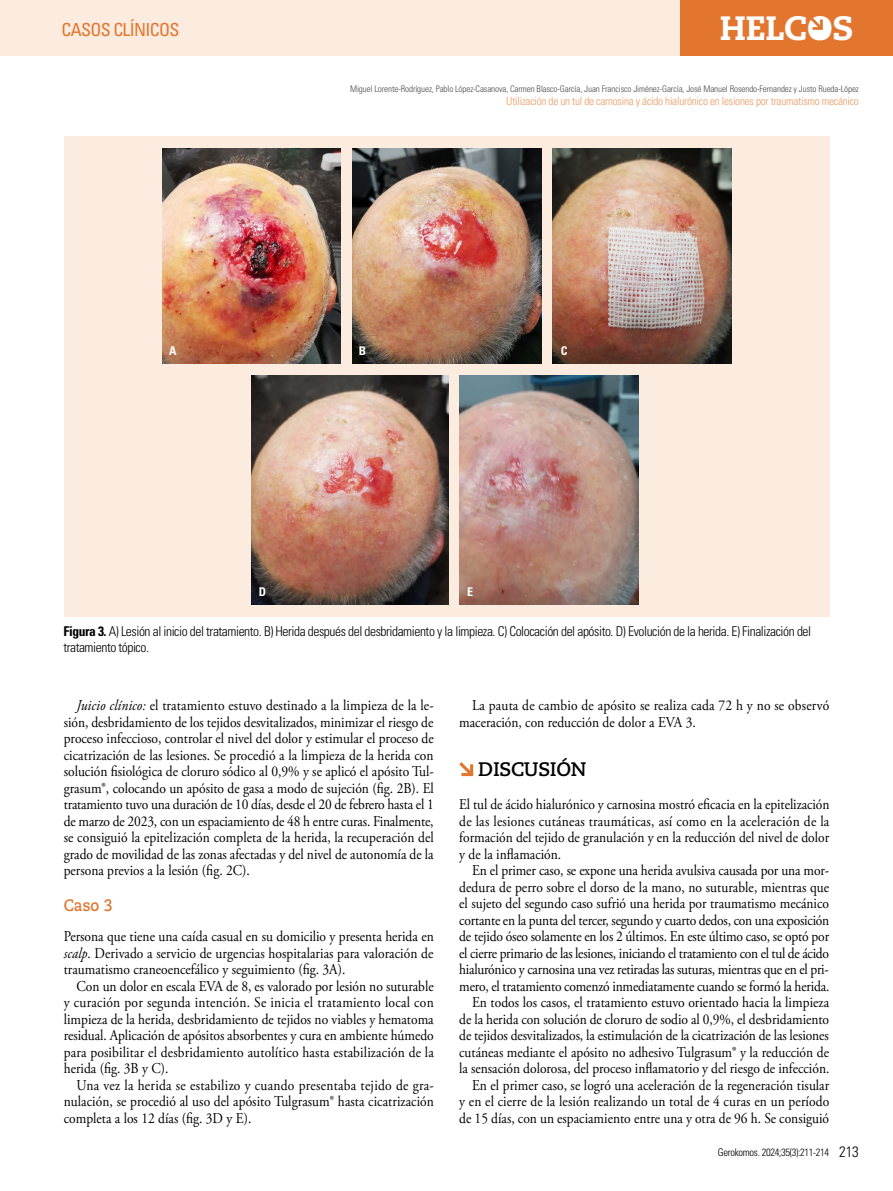
<style>
.page{position:relative;width:893px;height:1191px;background:#fff}
.page>*{position:absolute;margin:0;border:0;box-sizing:border-box;transform-origin:0 0}
.t1{font:800 33.75px "Caecilia LT Std";letter-spacing:-.01em;color:#fff}
.t2{font:700 19.5px "Caecilia LT Std";letter-spacing:-.02em;color:#000}
.t3{font:condensed 18px "Univers LT Std";letter-spacing:-.04em;color:#e3762f}
.t4{font:700 16.5px "Caecilia LT Std";color:#e3762f;scale:.9 1}
.t5{font:15px/16.5px "Adobe Garamond Pro";color:#000;text-align:justify;scale:.9 1}
.t6{font:300 condensed 13.5px/16.2px "Univers LT Std";letter-spacing:-.03em;color:#000}
.t7{font:700 condensed 12px "Univers LT Std";color:#fff}
.t8{font:300 condensed 11.25px "Univers LT Std";letter-spacing:-.02em;color:#eb9a61}
.t9{font:300 condensed 10.5px "Univers LT Std";letter-spacing:-.03em;color:#000}
.t10{font:300 condensed 9px "Univers LT Std";letter-spacing:-.01em;color:#4a4a49}
.s1{font-weight:700}
.s2{font-style:italic}
.s3{font-size:15px}
</style>
<div class="page">
<div style="left:0;top:0;width:705px;height:55px;background:#fcece0"></div>
<div style="left:680px;top:0;width:213px;height:55px;background:#e3762f"></div>
<div style="left:811px;top:19px;width:18px;height:19px;background:#fff;border-radius:50%"></div>
<svg style="left:811px;top:19px;width:12px;height:11px"></svg>
<svg style="left:459px;top:762px;width:14px;height:14px"></svg>
<div style="left:64px;top:136px;width:766px;height:481px;background:#fcece0"></div>
<img style="left:162px;top:148px;width:179px;height:215px">
<img style="left:352px;top:148px;width:189px;height:215px">
<img style="left:552px;top:148px;width:179px;height:215px">
<img style="left:252px;top:375px;width:197px;height:229px">
<img style="left:459px;top:375px;width:179px;height:229px">
<p class="t3" style="left:62px;top:18px;width:119px">CASOS CLÍNICOS</p>
<h1 class="t1" style="left:720px;top:8px;width:135px">HELCOS</h1>
<p class="t10" style="left:350px;top:83px;width:510px">Miguel Lorente-Rodríguez, Pablo López-Casanova, Carmen Blasco-García, Juan Francisco Jiménez-García, José Manuel Rosendo-Fernandez y Justo Rueda-López</p>
<p class="t8" style="left:506px;top:94px;width:354px">Utilización de un tul de carnosina y ácido hialurónico en lesiones por traumatismo mecánico</p>
<p class="t7" style="left:169px;top:344px;width:9px">A</p>
<p class="t7" style="left:359px;top:344px;width:9px">B</p>
<p class="t7" style="left:259px;top:584px;width:9px">D</p>
<p class="t7" style="left:561px;top:344px;width:8px">C</p>
<p class="t7" style="left:467px;top:584px;width:7px">E</p>
<p class="t6" style="left:63px;top:622px;width:749px"><span class="s1">Figura 3.</span> A) Lesión al inicio del tratamiento. B) Herida después del desbridamiento y la limpieza. C) Colocación del apósito. D) Evolución de la herida. E) Finalización del tratamiento tópico.</p>
<p class="t5" style="left:64px;top:697px;width:413px;text-indent:13px"><span class="s2">Juicio clínico:</span> el tratamiento estuvo destinado a la limpieza de la le&shy;sión, desbridamiento de los tejidos desvitalizados, minimizar el riesgo de proceso infeccioso, controlar el nivel del dolor y estimular el proceso de cicatrización de las lesiones. Se procedió a la limpieza de la herida con solución fisiológica de cloruro sódico al 0,9% y se aplicó el apósito Tul&shy;grasum®, colocando un apósito de gasa a modo de sujeción (fig. 2B). El tratamiento tuvo una duración de 10 días, desde el 20 de febrero hasta el 1 de marzo de 2023, con un espaciamiento de 48 h entre curas. Finalmente, se consiguió la epitelización completa de la herida, la recuperación del grado de movilidad de las zonas afectadas y del nivel de autonomía de la persona previos a la lesión (fig. 2C).</p>
<p class="t4" style="left:64px;top:895px;width:56px">Caso 3</p>
<p class="t5" style="left:64px;top:928px;width:413px">Persona que tiene una caída casual en su domicilio y presenta herida en <span class="s2">scalp</span>. Derivado a servicio de urgencias hospitalarias para valoración de traumatismo craneoencefálico y seguimiento (fig. 3A).</p>
<p class="t5" style="left:64px;top:978px;width:413px;text-indent:13px">Con un dolor en escala EVA de 8, es valorado por lesión no suturable y curación por segunda intención. Se inicia el tratamiento local con limpieza de la herida, desbridamiento de tejidos no viables y hematoma residual. Aplicación de apósitos absorbentes y cura en ambiente húmedo para posibilitar el desbridamiento autolítico hasta estabilización de la herida (fig. 3B y C).</p>
<p class="t5" style="left:64px;top:1077px;width:413px;text-indent:13px">Una vez la herida se estabilizo y cuando presentaba tejido de gra&shy;nulación, se procedió al uso del apósito Tulgrasum® hasta cicatrización completa a los 12 días (fig. 3D y E).</p>
<p class="t5" style="left:459px;top:697px;width:413px;text-indent:13px">La pauta de cambio de apósito se realiza cada 72 h y no se observó maceración, con reducción de dolor a EVA 3.</p>
<h2 class="t2" style="left:478px;top:758px;width:110px">DISCUSIÓN</h2>
<p class="t5" style="left:459px;top:796px;width:413px">El tul de ácido hialurónico y carnosina mostró eficacia en la epitelización de las lesiones cutáneas traumáticas, así como en la aceleración de la formación del tejido de granulación y en la reducción del nivel de dolor y de la inflamación.</p>
<p class="t5" style="left:459px;top:862px;width:413px;text-align:right">En el primer caso, se expone una herida avulsiva causada por una mor&shy;dedura de perro sobre el dorso de la mano, no suturable, mientras que el sujeto del segundo caso sufrió una herida por traumatismo mecánico cortante en la punta del tercer, segundo y cuarto dedos, con una exposición de tejido óseo solamente en los 2 últimos. En este último caso, se optó por el cierre primario de las lesiones, iniciando el tratamiento con el tul de ácido hialurónico y carnosina una vez retiradas las suturas, mientras que en el pri&shy;mero, el tratamiento comenzó inmediatamente cuando se formó la herida.<br>En todos los casos, el tratamiento estuvo orientado hacia la limpieza de la herida con solución de cloruro de sodio al 0,9%, el desbridamiento de tejidos desvitalizados, la estimulación de la cicatrización de las lesiones cutáneas mediante el apósito no adhesivo Tulgrasum® y la reducción de la sensación dolorosa, del proceso inflamatorio y del riesgo de infección.<br>En el primer caso, se logró una aceleración de la regeneración tisular<br>y en el cierre de la lesión realizando un total de 4 curas en un período de 15 días, con un espaciamiento entre una y otra de 96 h. Se consiguió</p>
<p class="t9" style="left:718px;top:1145px;width:143px">Gerokomos. 2024;35(3):211-214 <span class="s3">213</span></p>
</div>
